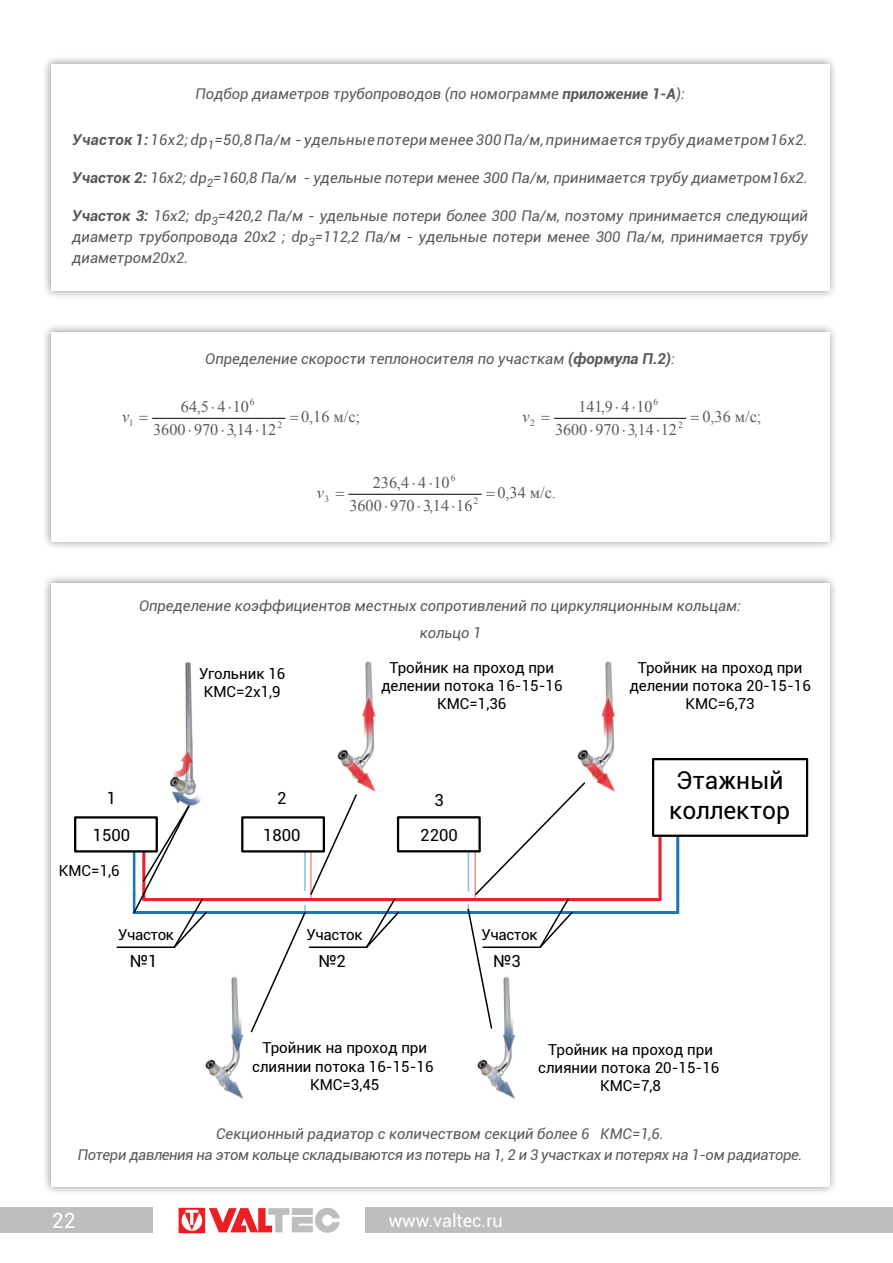
<style>
.page{position:relative;width:893px;height:1263px;background:#fff}
.page>*{position:absolute;margin:0;border:0;box-sizing:border-box;transform-origin:0 0}
.t1{font:24.6px/29.5px "Roboto";color:#000}
.t2{font:21px "Roboto";color:#fff}
.t3{font:18px "Roboto";color:#fff}
.t4{font:16.65px "Roboto";color:#000}
.t5{font:16.2px "Times New Roman";color:#58595b}
.t6{font:italic 16.2px "Times New Roman";color:#58595b}
.t7{font:15.15px/18.1px "Roboto";color:#000;text-align:center}
.t8{font:15.15px "Roboto";letter-spacing:-.025em;color:#000}
.t9{font:italic 14.85px/21px "Roboto";color:#58595b;text-align:justify}
.t10{font:italic 14.85px/21px "Roboto";letter-spacing:-.025em;color:#58595b;text-align:center}
.t11{font:italic 14.85px "Roboto";letter-spacing:.025em;color:#58595b}
.t12{font:9.45px "Times New Roman";color:#58595b}
.s1{font-weight:700}
.s2{font-weight:700;font-size:15px}
</style>
<div class="page">
<div style="left:0;top:1208px;width:153px;height:25px;background:#bcbec0"></div>
<svg style="left:179px;top:1208px;width:161px;height:25px"></svg>
<div style="left:365px;top:1208px;width:528px;height:25px;background:#bcbec0"></div>
<div style="left:42px;top:573px;width:796px;height:623px;background:#000;opacity:.45"></div>
<div style="left:51px;top:583px;width:778px;height:603px;background:#fff"></div>
<img style="left:605px;top:661px;width:7px;height:18px">
<img style="left:577px;top:679px;width:38px;height:113px">
<img style="left:365px;top:661px;width:7px;height:18px">
<img style="left:337px;top:679px;width:39px;height:113px">
<img style="left:185px;top:662px;width:8px;height:80px">
<img style="left:173px;top:742px;width:21px;height:31px">
<img style="left:170px;top:773px;width:31px;height:31px">
<hr style="left:144px;top:898px;width:516px;height:3px;background:#ed1d24">
<hr style="left:658px;top:838px;width:3px;height:61px;background:#ed1d24">
<hr style="left:310px;top:851px;width:2px;height:48px;background:#ed1d24">
<hr style="left:134px;top:911px;width:544px;height:3px;background:#1c75bc">
<hr style="left:676px;top:838px;width:3px;height:74px;background:#1c75bc">
<hr style="left:304px;top:851px;width:2px;height:39px;background:#1c75bc">
<div style="left:241px;top:816px;width:84px;height:36px;border:2px solid #000"></div>
<div style="left:74px;top:816px;width:84px;height:36px;border:2px solid #000"></div>
<div style="left:652px;top:758px;width:156px;height:79px;border:2px solid #000"></div>
<hr style="left:117px;top:946px;width:57px;height:2px;background:#000">
<hr style="left:309px;top:946px;width:58px;height:2px;background:#000">
<svg style="left:364px;top:898px;width:36px;height:50px"></svg>
<div style="left:397px;top:816px;width:84px;height:36px;border:2px solid #000"></div>
<svg style="left:265px;top:905px;width:41px;height:98px"></svg>
<svg style="left:132px;top:804px;width:76px;height:144px"></svg>
<svg style="left:466px;top:781px;width:121px;height:186px"></svg>
<svg style="left:309px;top:794px;width:48px;height:102px"></svg>
<img style="left:231px;top:977px;width:34px;height:42px">
<img style="left:205px;top:994px;width:53px;height:105px">
<img style="left:478px;top:967px;width:32px;height:27px">
<img style="left:477px;top:994px;width:38px;height:105px">
<div style="left:42px;top:55px;width:796px;height:245px;background:#000;opacity:.45"></div>
<div style="left:51px;top:64px;width:778px;height:227px;background:#fff"></div>
<div style="left:42px;top:323px;width:796px;height:227px;background:#000;opacity:.45"></div>
<div style="left:51px;top:332px;width:778px;height:209px;background:#fff"></div>
<hr style="left:829px;top:378px;width:1px;height:155px;background:#fff">
<hr style="left:153px;top:418px;width:132px;height:1px;background:#000">
<hr style="left:555px;top:418px;width:131px;height:1px;background:#000">
<hr style="left:349px;top:494px;width:132px;height:1px;background:#000">
<p class="t9" style="left:195px;top:82px;width:491px">Подбор диаметров трубопроводов (по номограмме <span class="s1">приложение 1-А</span>):</p>
<p class="t11" style="left:72px;top:130px;width:737px"><span class="s2">Участок 1:</span> 16х2; dp<sub>1</sub>=50,8 Па/м - удельные потери менее 300 Па/м, принимается трубу диаметром16х2.</p>
<p class="t9" style="left:72px;top:167px;width:737px"><span class="s2">Участок 2:</span> 16х2; dp<sub>2</sub>=160,8 Па/м - удельные потери менее 300 Па/м, принимается трубу диаметром16х2.</p>
<p class="t9" style="left:72px;top:205px;width:737px"><span class="s2">Участок 3:</span> 16х2; dp<sub>3</sub>=420,2 Па/м - удельные потери более 300 Па/м, поэтому принимается следующий диаметр трубопровода 20х2 ; dp<sub>3</sub>=112,2 Па/м - удельные потери менее 300 Па/м, принимается трубу диаметром20х2.</p>
<p class="t9" style="left:205px;top:348px;width:471px">Определение скорости теплоносителя по участкам <span class="s2">(формула П.2)</span>:</p>
<p class="t12" style="left:250px;top:395px;width:6px">6</p>
<p class="t12" style="left:654px;top:395px;width:6px">6</p>
<p class="t5" style="left:181px;top:396px;width:69px">64,5 4 10</p>
<p class="t5" style="left:578px;top:396px;width:76px">141,9 4 10</p>
<p class="t6" style="left:522px;top:406px;width:9px">v</p>
<p class="t5" style="left:702px;top:406px;width:60px">0,36 м/с;</p>
<p class="t6" style="left:122px;top:406px;width:9px">v</p>
<p class="t5" style="left:301px;top:406px;width:60px">0,16 м/с;</p>
<p class="t12" style="left:678px;top:419px;width:6px">2</p>
<p class="t12" style="left:129px;top:417px;width:6px">1</p>
<p class="t12" style="left:530px;top:417px;width:6px">2</p>
<p class="t12" style="left:277px;top:419px;width:6px">2</p>
<p class="t5" style="left:153px;top:419px;width:125px">3600 970 3,14 12</p>
<p class="t5" style="left:555px;top:419px;width:123px">3600 970 3,14 12</p>
<p class="t12" style="left:451px;top:471px;width:6px">6</p>
<p class="t5" style="left:373px;top:472px;width:78px">236,4 4 10</p>
<p class="t6" style="left:317px;top:482px;width:9px">v</p>
<p class="t5" style="left:497px;top:482px;width:60px">0,34 м/с.</p>
<p class="t12" style="left:324px;top:493px;width:6px">3</p>
<p class="t12" style="left:474px;top:494px;width:6px">2</p>
<p class="t5" style="left:349px;top:495px;width:125px">3600 970 3,14 16</p>
<p class="t9" style="left:139px;top:595px;width:603px">Определение коэффициентов местных сопротивлений по циркуляционным кольцам:</p>
<p class="t9" style="left:420px;top:622px;width:63px">кольцо 1</p>
<p class="t7" style="left:199px;top:664px;width:88px">Угольник 16<br>КМС=2х1,9</p>
<p class="t7" style="left:381px;top:658px;width:183px">Тройник на проход при делении потока 16-15-16<br>КМС=1,36</p>
<p class="t7" style="left:629px;top:658px;width:183px">Тройник на проход при делении потока 20-15-16<br>КМС=6,73</p>
<p class="t4" style="left:107px;top:786px;width:11px">1</p>
<p class="t4" style="left:277px;top:786px;width:11px">2</p>
<p class="t4" style="left:434px;top:788px;width:11px">3</p>
<p class="t4" style="left:93px;top:823px;width:39px">1500</p>
<p class="t4" style="left:263px;top:823px;width:39px">1800</p>
<p class="t4" style="left:420px;top:823px;width:39px">2200</p>
<p class="t7" style="left:59px;top:861px;width:62px">КМС=1,6</p>
<p class="t8" style="left:118px;top:924px;width:58px">Участок</p>
<p class="t4" style="left:130px;top:949px;width:29px">№1</p>
<p class="t8" style="left:307px;top:924px;width:58px">Участок</p>
<p class="t4" style="left:318px;top:949px;width:29px">№2</p>
<p class="t8" style="left:481px;top:924px;width:58px">Участок</p>
<p class="t4" style="left:493px;top:949px;width:29px">№3</p>
<h1 class="t1" style="left:669px;top:764px;width:122px">Этажный коллектор</h1>
<p class="t7" style="left:252px;top:1038px;width:183px">Тройник на проход при слиянии потока 16-15-16<br>КМС=3,45</p>
<p class="t7" style="left:538px;top:1040px;width:183px">Тройник на проход при слиянии потока 20-15-16<br>КМС=7,8</p>
<p class="t10" style="left:78px;top:1123px;width:726px">Секционный радиатор с количеством секций более 6 КМС=1,6.<br>Потери давления на этом кольце складываются из потерь на 1, 2 и 3 участках и потерях на 1-ом радиаторе.</p>
<h2 class="t2" style="left:52px;top:1206px;width:25px">22</h2>
<p class="t3" style="left:389px;top:1208px;width:116px">www.valtec.ru</p>
</div>
